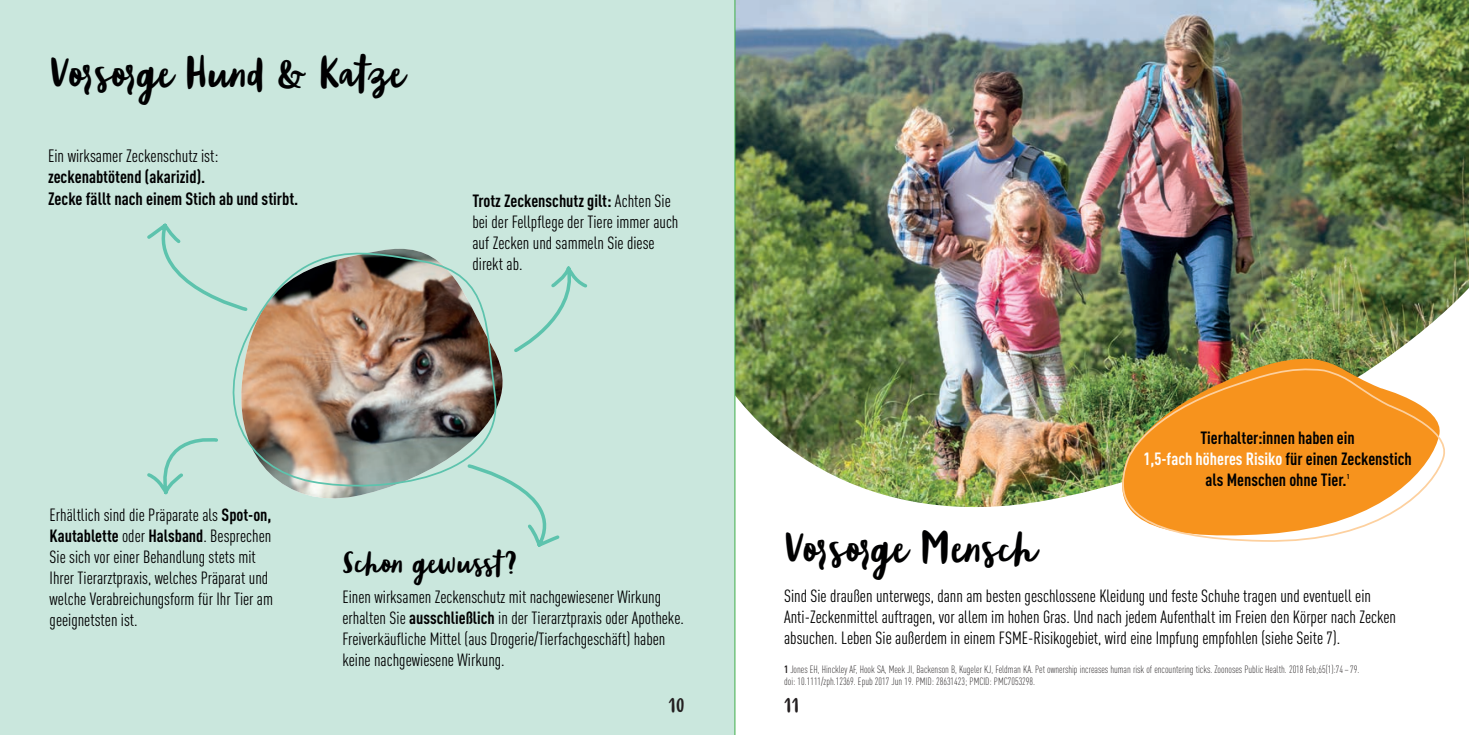
<style>
.page{position:relative;width:1469px;height:735px;background:#fff}
.page>*{position:absolute;margin:0;border:0;box-sizing:border-box;transform-origin:0 0}
.t1{font:35px "Blog Script";color:#000001}
.t2{font:24.5px "Blog Script";color:#000001}
.t3{font:700 condensed 17.68px/21.2px "DIN Pro";color:#000001}
.t4{font:condensed 17.68px "DIN Pro";color:#000001}
.t5{font:condensed 17.5px/21px "DIN Pro";color:#000001}
.t6{font:700 condensed 17.5px/21px "DIN Pro";color:#000001;text-align:center}
.t7{font:17.5px "Blog Script";color:#231f20}
.t8{font:300 condensed 10.5px/12.6px "DIN Pro";color:#231f20}
.t9{font:700 condensed 7px "DIN Pro";color:#000001}
.s1{font-weight:700}
.s2{color:#fff}
</style>
<div class="page">
<img style="left:735px;top:0;width:733px;height:521px">
<div style="left:0;top:0;width:734px;height:734px;background:#cae7dd"></div>
<svg style="left:147px;top:438px;width:67px;height:57px"></svg>
<svg style="left:147px;top:223px;width:67px;height:77px"></svg>
<svg style="left:506px;top:478px;width:54px;height:69px"></svg>
<img style="left:1109px;top:357px;width:336px;height:9px">
<svg style="left:1107px;top:366px;width:346px;height:176px"></svg>
<svg style="left:514px;top:266px;width:74px;height:86px"></svg>
<img style="left:214px;top:248px;width:292px;height:246px">
<hr style="left:734px;top:0;width:1px;height:734px;background:#40ae49">
<h1 class="t1" style="left:50px;top:53px;width:356px">Vorsorge Hund &amp; Katze</h1>
<p class="t4" style="left:48px;top:143px;width:172px">Ein wirksamer Zeckenschutz ist:</p>
<p class="t3" style="left:48px;top:165px;width:252px">zeckenabtötend (akarizid).<br>Zecke fällt nach einem Stich ab und stirbt.</p>
<p class="t5" style="left:472px;top:189px;width:207px"><span class="s1">Trotz Zeckenschutz gilt:</span> Achten Sie bei der Fellpflege der Tiere immer auch auf Zecken und sammeln Sie diese direkt ab.</p>
<p class="t5" style="left:50px;top:502px;width:225px">Erhältlich sind die Präparate als <span class="s1">Spot-on, Kautablette</span> oder <span class="s1">Halsband</span>. Besprechen Sie sich vor einer Behandlung stets mit Ihrer Tierarztpraxis, welches Präparat und welche Verabreichungsform für Ihr Tier am geeignetsten ist.</p>
<h2 class="t2" style="left:342px;top:549px;width:175px">Schon gewusst?</h2>
<p class="t5" style="left:342px;top:584px;width:343px">Einen wirksamen Zeckenschutz mit nachgewiesener Wirkung erhalten Sie <span class="s1">ausschließlich</span> in der Tierarztpraxis oder Apotheke.<br>Freiverkäufliche Mittel (aus Drogerie/Tierfachgeschäft) haben keine nachgewiesene Wirkung.</p>
<p class="t6" style="left:1143px;top:425px;width:270px">Tierhalter:innen haben ein<br><span class="s2">1,5-fach höheres Risiko</span> für einen Zeckenstich als Menschen ohne Tier.</p>
<p class="t9" style="left:1346px;top:470px;width:4px">1</p>
<h1 class="t1" style="left:784px;top:528px;width:254px">Vorsorge Mensch</h1>
<p class="t5" style="left:784px;top:583px;width:613px">Sind Sie draußen unterwegs, dann am besten geschlossene Kleidung und feste Schuhe tragen und eventuell ein<br>Anti-Zeckenmittel auftragen, vor allem im hohen Gras. Und nach jedem Aufenthalt im Freien den Körper nach Zecken absuchen. Leben Sie außerdem in einem FSME-Risikogebiet, wird eine Impfung empfohlen (siehe Seite 7).</p>
<p class="t8" style="left:784px;top:661px;width:577px"><span class="s1">1</span> Jones EH, Hinckley AF, Hook SA, Meek JI, Backenson B, Kugeler KJ, Feldman KA. Pet ownership increases human risk of encountering ticks. Zoonoses Public Health. 2018 Feb;65(1):74 – 79. doi: 10.1111/zph.12369. Epub 2017 Jun 19. PMID: 28631423; PMCID: PMC7053298.</p>
<p class="t7" style="left:668px;top:693px;width:18px">10</p>
<p class="t7" style="left:784px;top:693px;width:17px">11</p>
</div>
